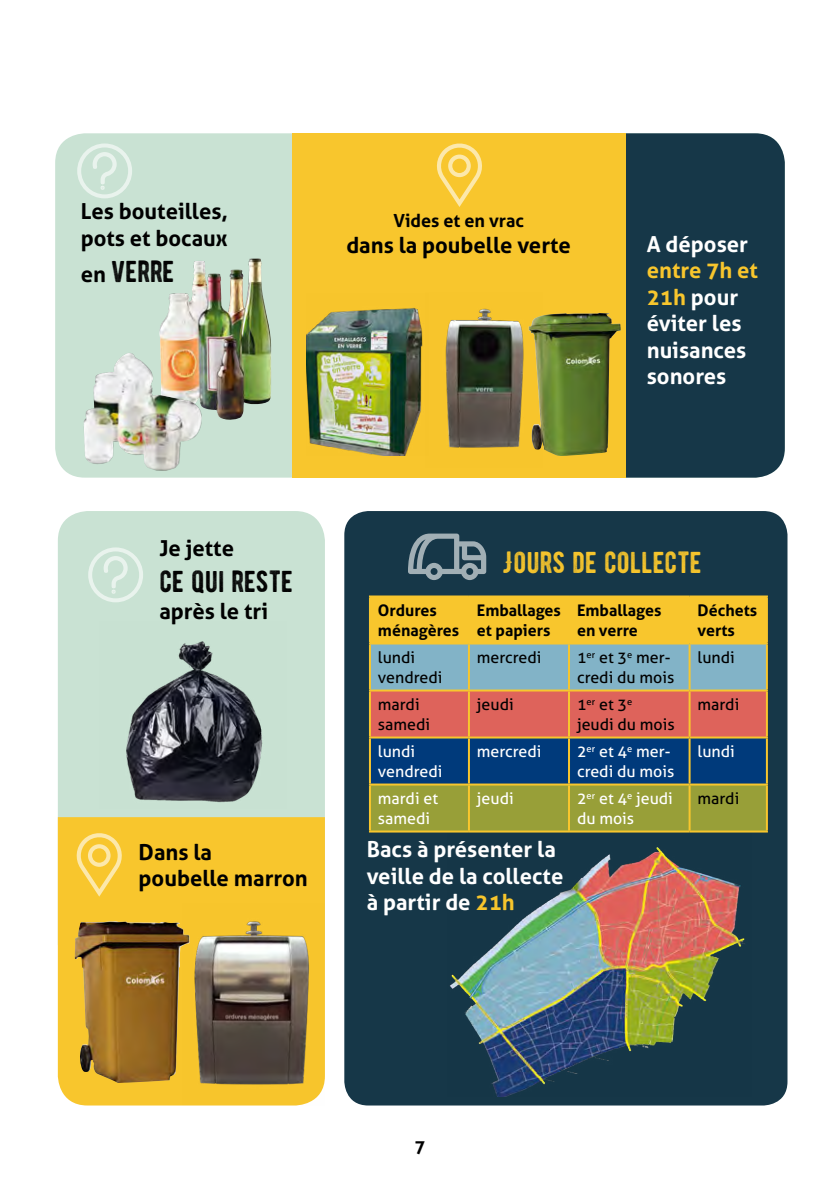
<style>
.page{position:relative;width:840px;height:1191px;background:#fff}
.page>*{position:absolute;margin:0;border:0;box-sizing:border-box;transform-origin:0 0}
.t1{font:30px "BERNIER Distressed";color:#000}
.t2{font:30px "BERNIER Distressed";color:#f8c62d}
.t3{font:700 22px/26.4px "Aller";color:#fff}
.t4{font:700 22px/26.4px "Aller";color:#000}
.t5{font:700 18px "Aller";color:#000}
.t6{font:16px/19.2px "Aller";color:#000}
.t7{font:16px/19.2px "Aller";color:#fff}
.t8{font:700 16px/19.2px "Aller";color:#000}
.s1{font-family:"Aller";font-weight:700;font-size:22px}
.s2{color:#f8c62d}
</style>
<div class="page">
<svg style="left:55px;top:133px;width:729px;height:344px;background:#c0d5c3"></svg>
<div style="left:577px;top:133px;width:207px;height:344px;background:#163748;border-radius:30px"></div>
<div style="left:291px;top:133px;width:334px;height:344px;background:#f8c62d"></div>
<div style="left:77px;top:143px;width:55px;height:55px;border:4px solid #fff;border-radius:50%"></div>
<svg style="left:91px;top:151px;width:27px;height:41px"></svg>
<svg style="left:437px;top:143px;width:45px;height:64px"></svg>
<div style="left:58px;top:511px;width:267px;height:462px;background:#c9e2d3;border-radius:30px"></div>
<div style="left:344px;top:511px;width:443px;height:594px;background:#163748;border-radius:24px"></div>
<div style="left:58px;top:817px;width:267px;height:288px;background:#f8c62d"></div>
<div style="left:88px;top:547px;width:55px;height:55px;border:4px solid #fff;border-radius:50%"></div>
<svg style="left:102px;top:554px;width:27px;height:42px"></svg>
<svg style="left:74px;top:831px;width:50px;height:65px;background:#f9ce4e"></svg>
<img style="left:126px;top:641px;width:137px;height:162px">
<img style="left:447px;top:832px;width:303px;height:264px">
<svg style="left:371px;top:597px;width:394px;height:233px;background:#988b65"></svg>
<hr style="left:369px;top:595px;width:99px;height:2px;background:#f8c62d">
<hr style="left:369px;top:597px;width:2px;height:45px;background:#f8c62d">
<hr style="left:468px;top:595px;width:100px;height:2px;background:#f8c62d">
<hr style="left:467px;top:597px;width:2px;height:45px;background:#f8c62d">
<hr style="left:568px;top:595px;width:121px;height:2px;background:#f8c62d">
<hr style="left:567px;top:597px;width:2px;height:45px;background:#f8c62d">
<hr style="left:689px;top:595px;width:78px;height:2px;background:#f8c62d">
<hr style="left:688px;top:597px;width:2px;height:45px;background:#f8c62d">
<hr style="left:765px;top:597px;width:2px;height:45px;background:#f8c62d">
<hr style="left:369px;top:642px;width:99px;height:2px;background:#f8c62d">
<hr style="left:369px;top:644px;width:2px;height:45px;background:#f8c62d">
<hr style="left:468px;top:642px;width:100px;height:2px;background:#f8c62d">
<hr style="left:467px;top:644px;width:2px;height:45px;background:#f8c62d">
<hr style="left:568px;top:642px;width:121px;height:2px;background:#f8c62d">
<hr style="left:567px;top:644px;width:2px;height:45px;background:#f8c62d">
<hr style="left:689px;top:642px;width:78px;height:2px;background:#f8c62d">
<hr style="left:688px;top:644px;width:2px;height:45px;background:#f8c62d">
<hr style="left:765px;top:644px;width:2px;height:45px;background:#f8c62d">
<hr style="left:369px;top:689px;width:99px;height:2px;background:#f8c62d">
<hr style="left:369px;top:691px;width:2px;height:45px;background:#f8c62d">
<hr style="left:468px;top:689px;width:100px;height:2px;background:#f8c62d">
<hr style="left:467px;top:691px;width:2px;height:45px;background:#f8c62d">
<hr style="left:568px;top:689px;width:121px;height:2px;background:#f8c62d">
<hr style="left:567px;top:691px;width:2px;height:45px;background:#f8c62d">
<hr style="left:689px;top:689px;width:78px;height:2px;background:#f8c62d">
<hr style="left:688px;top:691px;width:2px;height:45px;background:#f8c62d">
<hr style="left:765px;top:691px;width:2px;height:45px;background:#f8c62d">
<hr style="left:369px;top:736px;width:99px;height:2px;background:#f8c62d">
<hr style="left:369px;top:738px;width:2px;height:45px;background:#f8c62d">
<hr style="left:468px;top:736px;width:100px;height:2px;background:#f8c62d">
<hr style="left:467px;top:738px;width:2px;height:45px;background:#f8c62d">
<hr style="left:568px;top:736px;width:121px;height:2px;background:#f8c62d">
<hr style="left:567px;top:738px;width:2px;height:45px;background:#f8c62d">
<hr style="left:689px;top:736px;width:78px;height:2px;background:#f8c62d">
<hr style="left:688px;top:738px;width:2px;height:45px;background:#f8c62d">
<hr style="left:765px;top:738px;width:2px;height:45px;background:#f8c62d">
<hr style="left:369px;top:783px;width:99px;height:2px;background:#f8c62d">
<hr style="left:369px;top:785px;width:2px;height:45px;background:#f8c62d">
<hr style="left:468px;top:783px;width:100px;height:2px;background:#f8c62d">
<hr style="left:467px;top:785px;width:2px;height:45px;background:#f8c62d">
<hr style="left:568px;top:783px;width:121px;height:2px;background:#f8c62d">
<hr style="left:567px;top:785px;width:2px;height:45px;background:#f8c62d">
<hr style="left:689px;top:783px;width:78px;height:2px;background:#f8c62d">
<hr style="left:688px;top:785px;width:2px;height:45px;background:#f8c62d">
<hr style="left:765px;top:785px;width:2px;height:45px;background:#f8c62d">
<hr style="left:369px;top:830px;width:99px;height:2px;background:#f8c62d">
<hr style="left:468px;top:830px;width:100px;height:2px;background:#f8c62d">
<hr style="left:568px;top:830px;width:121px;height:2px;background:#f8c62d">
<hr style="left:689px;top:830px;width:78px;height:2px;background:#f8c62d">
<img style="left:188px;top:258px;width:66px;height:54px">
<svg style="left:408px;top:533px;width:78px;height:47px"></svg>
<img style="left:75px;top:921px;width:108px;height:162px">
<img style="left:306px;top:308px;width:117px;height:147px">
<img style="left:542px;top:313px;width:78px;height:143px">
<img style="left:183px;top:903px;width:142px;height:202px">
<img style="left:445px;top:308px;width:97px;height:142px">
<img style="left:83px;top:354px;width:117px;height:117px">
<p class="t4" style="left:81px;top:198px;width:149px">Les bouteilles, pots et bocaux</p>
<h1 class="t1" style="left:81px;top:252px;width:95px"><span class="s1">en</span> VERRE</h1>
<p class="t5" style="left:393px;top:209px;width:132px">Vides et en vrac</p>
<p class="t4" style="left:346px;top:232px;width:226px">dans la poubelle verte</p>
<p class="t3" style="left:646px;top:231px;width:103px">A déposer</p>
<p class="t3" style="left:646px;top:257px;width:113px"><span class="s2">entre 7h et<br>21h</span> pour éviter les nuisances sonores</p>
<p class="t4" style="left:159px;top:535px;width:76px">Je jette</p>
<h1 class="t1" style="left:159px;top:562px;width:135px">CE QUI RESTE</h1>
<p class="t4" style="left:159px;top:597px;width:110px">après le tri</p>
<p class="t4" style="left:138px;top:838px;width:171px">Dans la poubelle marron</p>
<h1 class="t2" style="left:502px;top:543px;width:200px">JOURS DE COLLECTE</h1>
<p class="t8" style="left:378px;top:601px;width:83px">Ordures ménagères</p>
<p class="t8" style="left:476px;top:601px;width:85px">Emballages et papiers</p>
<p class="t8" style="left:576px;top:601px;width:86px">Emballages en verre</p>
<p class="t8" style="left:697px;top:601px;width:61px">Déchets verts</p>
<p class="t6" style="left:378px;top:648px;width:66px">lundi vendredi</p>
<p class="t6" style="left:476px;top:648px;width:66px">mercredi</p>
<p class="t6" style="left:576px;top:648px;width:99px">1<sup>er</sup> et 3<sup>e</sup> mer&shy;credi du mois</p>
<p class="t6" style="left:697px;top:648px;width:39px">lundi</p>
<p class="t6" style="left:378px;top:695px;width:54px">mardi samedi</p>
<p class="t6" style="left:476px;top:695px;width:38px">jeudi</p>
<p class="t6" style="left:576px;top:695px;width:99px">1<sup>er</sup> et 3<sup>e<br></sup>jeudi du mois</p>
<p class="t6" style="left:697px;top:695px;width:43px">mardi</p>
<p class="t7" style="left:378px;top:742px;width:66px">lundi vendredi</p>
<p class="t7" style="left:476px;top:742px;width:66px">mercredi</p>
<p class="t7" style="left:576px;top:742px;width:99px">2<sup>er</sup> et 4<sup>e</sup> mer&shy;credi du mois</p>
<p class="t7" style="left:697px;top:742px;width:39px">lundi</p>
<p class="t7" style="left:378px;top:789px;width:62px">mardi et samedi</p>
<p class="t7" style="left:476px;top:789px;width:38px">jeudi</p>
<p class="t7" style="left:576px;top:789px;width:97px">2<sup>er</sup> et 4<sup>e</sup> jeudi du mois</p>
<p class="t6" style="left:697px;top:789px;width:43px">mardi</p>
<p class="t3" style="left:366px;top:836px;width:198px">Bacs à présenter la veille de la collecte à partir de <span class="s2">21h</span></p>
<p class="t5" style="left:414px;top:1135px;width:12px">7</p>
</div>
